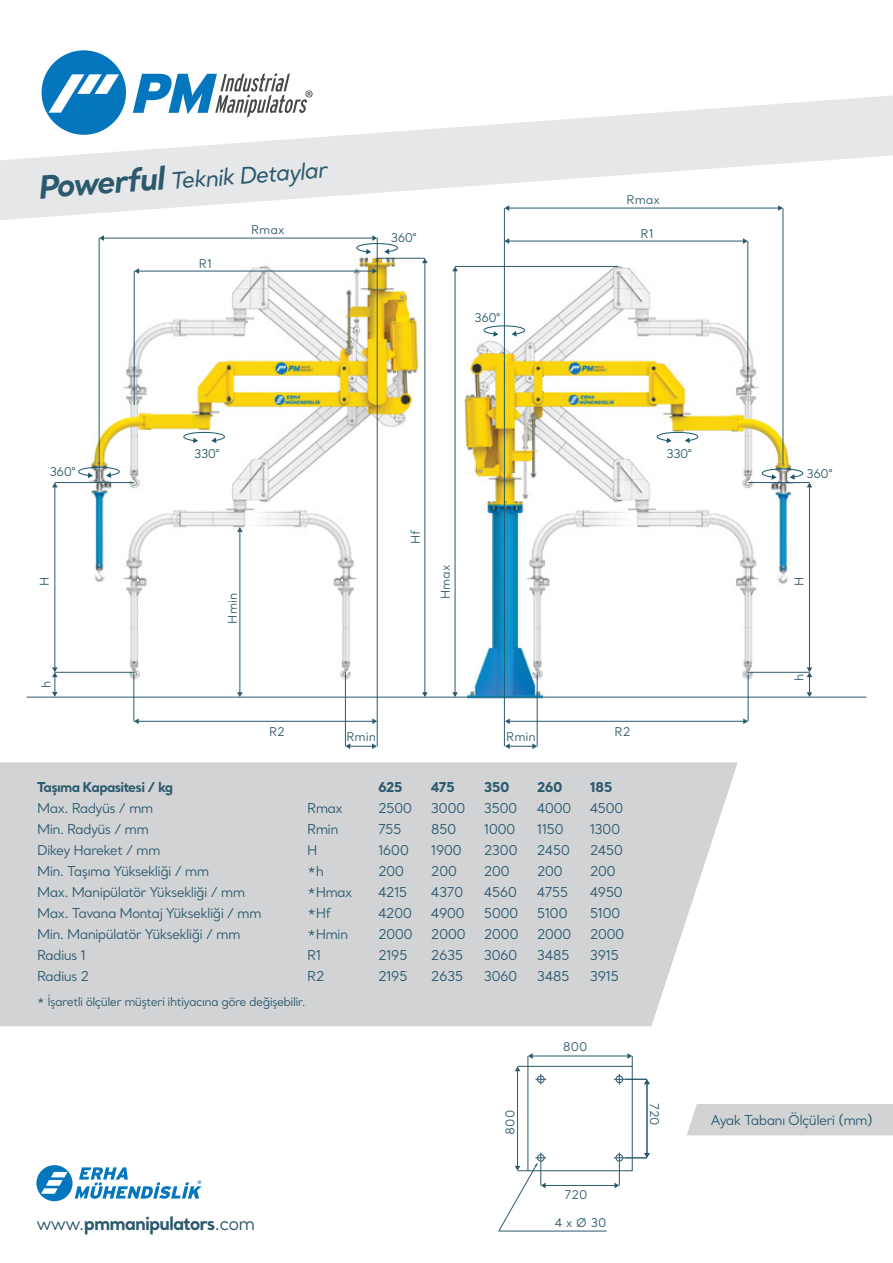
<style>
.page{position:relative;width:893px;height:1263px;background:#fff}
.page>*{position:absolute;margin:0;border:0;box-sizing:border-box;transform-origin:0 0}
.t1{font:italic 22.5px "Santral";color:#2b596d}
.t2{font:700 18px "Santral";letter-spacing:-.05em;color:#2b596d}
.t3{font:13.5px/21px "Santral";letter-spacing:-.05em;color:#2b596d}
.t4{font:700 13.5px "Santral";letter-spacing:-.05em;color:#2b596d}
.t5{font:12px "Santral";letter-spacing:-.05em;color:#2b596d}
.s1{font-weight:700;font-size:31.5px}
.s2{font-weight:400}
</style>
<div class="page">
<div style="left:0;top:762px;width:738px;height:264px;background:#d1d3d4"></div>
<div style="left:687px;top:1104px;width:206px;height:31px;background:#d1d3d4"></div>
<svg style="left:42px;top:50px;width:84px;height:44px"></svg>
<svg style="left:137px;top:73px;width:176px;height:21px"></svg>
<svg style="left:0;top:94px;width:893px;height:128px;fill:#e6e7e8"></svg>
<svg style="left:36px;top:1165px;width:166px;height:36px"></svg>
<hr style="left:528px;top:1066px;width:104px;height:1px;background:#2b596d">
<hr style="left:632px;top:1066px;width:1px;height:105px;background:#2b596d">
<hr style="left:528px;top:1170px;width:104px;height:1px;background:#2b596d">
<hr style="left:527px;top:1066px;width:1px;height:105px;background:#2b596d">
<hr style="left:517px;top:1070px;width:1px;height:97px;background:#2b596d">
<hr style="left:532px;top:1056px;width:96px;height:1px;background:#2b596d">
<svg style="left:627px;top:1053px;width:6px;height:13px"></svg>
<svg style="left:515px;top:1053px;width:31px;height:32px"></svg>
<hr style="left:647px;top:1083px;width:1px;height:71px;background:#2b596d">
<svg style="left:614px;top:1074px;width:36px;height:11px"></svg>
<hr style="left:545px;top:1185px;width:70px;height:1px;background:#2b596d">
<svg style="left:614px;top:1152px;width:36px;height:36px"></svg>
<svg style="left:498px;top:1152px;width:48px;height:79px"></svg>
<hr style="left:499px;top:1231px;width:108px;height:1px;background:#2b596d">
<img style="left:26px;top:232px;width:841px;height:481px">
<hr style="left:27px;top:697px;width:839px;height:1px;background:#2b596d">
<hr style="left:455px;top:266px;width:163px;height:1px;background:#2b596d">
<hr style="left:455px;top:270px;width:1px;height:423px;background:#2b596d">
<svg style="left:452px;top:266px;width:6px;height:5px"></svg>
<svg style="left:452px;top:692px;width:6px;height:5px"></svg>
<hr style="left:425px;top:262px;width:1px;height:431px;background:#2b596d">
<svg style="left:422px;top:692px;width:6px;height:5px"></svg>
<svg style="left:422px;top:258px;width:6px;height:5px"></svg>
<hr style="left:55px;top:487px;width:1px;height:181px;background:#2b596d">
<svg style="left:52px;top:667px;width:6px;height:30px"></svg>
<svg style="left:52px;top:482px;width:6px;height:5px"></svg>
<hr style="left:55px;top:482px;width:79px;height:1px;background:#2b596d">
<hr style="left:55px;top:672px;width:79px;height:1px;background:#2b596d">
<hr style="left:240px;top:531px;width:1px;height:162px;background:#2b596d">
<svg style="left:237px;top:692px;width:6px;height:5px"></svg>
<svg style="left:237px;top:527px;width:6px;height:5px"></svg>
<hr style="left:377px;top:258px;width:48px;height:1px;background:#2b596d">
<hr style="left:377px;top:238px;width:1px;height:508px;background:#2b596d">
<hr style="left:138px;top:721px;width:235px;height:1px;background:#2b596d">
<svg style="left:134px;top:718px;width:5px;height:6px"></svg>
<svg style="left:372px;top:718px;width:5px;height:6px"></svg>
<hr style="left:134px;top:672px;width:1px;height:49px;background:#2b596d">
<hr style="left:103px;top:238px;width:270px;height:1px;background:#2b596d">
<svg style="left:99px;top:235px;width:5px;height:6px"></svg>
<svg style="left:356px;top:235px;width:42px;height:19px"></svg>
<hr style="left:138px;top:271px;width:235px;height:1px;background:#2b596d">
<svg style="left:134px;top:268px;width:5px;height:6px"></svg>
<svg style="left:372px;top:268px;width:5px;height:6px"></svg>
<hr style="left:134px;top:271px;width:1px;height:134px;background:#2b596d">
<hr style="left:99px;top:238px;width:1px;height:244px;background:#2b596d">
<svg style="left:484px;top:325px;width:41px;height:12px"></svg>
<svg style="left:657px;top:432px;width:41px;height:11px"></svg>
<hr style="left:809px;top:487px;width:1px;height:181px;background:#2b596d">
<svg style="left:807px;top:667px;width:5px;height:30px"></svg>
<hr style="left:748px;top:482px;width:61px;height:1px;background:#2b596d">
<hr style="left:748px;top:672px;width:61px;height:1px;background:#2b596d">
<hr style="left:504px;top:208px;width:1px;height:538px;background:#2b596d">
<hr style="left:508px;top:208px;width:271px;height:1px;background:#2b596d">
<svg style="left:504px;top:205px;width:5px;height:6px"></svg>
<svg style="left:778px;top:205px;width:5px;height:6px"></svg>
<hr style="left:508px;top:241px;width:236px;height:1px;background:#2b596d">
<svg style="left:504px;top:238px;width:5px;height:6px"></svg>
<svg style="left:743px;top:238px;width:5px;height:6px"></svg>
<hr style="left:747px;top:241px;width:1px;height:141px;background:#2b596d">
<hr style="left:783px;top:208px;width:1px;height:256px;background:#2b596d">
<hr style="left:509px;top:721px;width:235px;height:1px;background:#2b596d">
<svg style="left:505px;top:718px;width:5px;height:6px"></svg>
<svg style="left:743px;top:718px;width:5px;height:6px"></svg>
<hr style="left:748px;top:672px;width:1px;height:49px;background:#2b596d">
<svg style="left:183px;top:432px;width:42px;height:11px"></svg>
<svg style="left:762px;top:468px;width:50px;height:19px"></svg>
<svg style="left:78px;top:467px;width:42px;height:11px"></svg>
<svg style="left:505px;top:743px;width:32px;height:6px"></svg>
<svg style="left:345px;top:743px;width:32px;height:6px"></svg>
<hr style="left:345px;top:672px;width:1px;height:74px;background:#2b596d">
<hr style="left:537px;top:672px;width:1px;height:74px;background:#2b596d">
<h1 class="t1" style="left:36px;top:175px;width:292px;rotate:-4deg"><span class="s1">Powerful</span> Teknik Detaylar</h1>
<p class="t5" style="left:199px;top:256px;width:15px">R1</p>
<p class="t5" style="left:251px;top:222px;width:35px">Rmax</p>
<p class="t5" style="left:194px;top:445px;width:27px">330°</p>
<p class="t5" style="left:391px;top:229px;width:28px">360°</p>
<p class="t5" style="left:474px;top:310px;width:28px">360°</p>
<p class="t5" style="left:627px;top:192px;width:35px">Rmax</p>
<p class="t5" style="left:640px;top:226px;width:15px">R1</p>
<p class="t5" style="left:666px;top:445px;width:27px">330°</p>
<p class="t5" style="left:50px;top:464px;width:28px">360°</p>
<p class="t5" style="left:807px;top:466px;width:28px">360°</p>
<p class="t5" style="left:37px;top:586px;width:11px;rotate:-90deg">H</p>
<p class="t5" style="left:225px;top:623px;width:32px;rotate:-90deg">Hmin</p>
<p class="t5" style="left:408px;top:544px;width:16px;rotate:-90deg">Hf</p>
<p class="t5" style="left:438px;top:599px;width:36px;rotate:-90deg">Hmax</p>
<p class="t5" style="left:38px;top:688px;width:9px;rotate:-90deg">h</p>
<p class="t5" style="left:269px;top:724px;width:17px">R2</p>
<p class="t5" style="left:346px;top:729px;width:31px">Rmin</p>
<p class="t5" style="left:506px;top:729px;width:31px">Rmin</p>
<p class="t4" style="left:37px;top:777px;width:138px">Taşıma Kapasitesi / kg</p>
<p class="t3" style="left:37px;top:797px;width:118px">Max. Radyüs / mm</p>
<p class="t3" style="left:307px;top:797px;width:37px">Rmax</p>
<p class="t3" style="left:37px;top:818px;width:113px">Min. Radyüs / mm</p>
<p class="t3" style="left:307px;top:818px;width:33px">Rmin</p>
<p class="t3" style="left:37px;top:839px;width:125px">Dikey Hareket / mm</p>
<p class="t3" style="left:307px;top:839px;width:12px">H</p>
<p class="t3" style="left:37px;top:860px;width:174px">Min. Taşıma Yüksekliği / mm</p>
<p class="t3" style="left:307px;top:860px;width:18px">*h</p>
<p class="t3" style="left:37px;top:881px;width:209px">Max. Manipülatör Yüksekliği / mm</p>
<p class="t3" style="left:307px;top:881px;width:47px">*Hmax</p>
<p class="t3" style="left:37px;top:902px;width:226px">Max. Tavana Montaj Yüksekliği / mm</p>
<p class="t3" style="left:307px;top:902px;width:26px">*Hf</p>
<p class="t3" style="left:37px;top:923px;width:205px">Min. Manipülatör Yüksekliği / mm</p>
<p class="t3" style="left:307px;top:923px;width:42px">*Hmin</p>
<p class="t3" style="left:37px;top:944px;width:50px">Radius 1</p>
<p class="t3" style="left:307px;top:944px;width:16px">R1</p>
<p class="t3" style="left:37px;top:965px;width:53px">Radius 2</p>
<p class="t3" style="left:307px;top:965px;width:19px">R2</p>
<p class="t5" style="left:37px;top:993px;width:270px">* İşaretli ölçüler müşteri ihtiyacına göre değişebilir.</p>
<p class="t4" style="left:378px;top:777px;width:26px">625</p>
<p class="t3" style="left:378px;top:797px;width:36px">2500<br>755<br>1600<br>200<br>4215<br>4200<br>2000<br>2195<br>2195</p>
<p class="t4" style="left:431px;top:777px;width:26px">475</p>
<p class="t3" style="left:431px;top:797px;width:36px">3000<br>850<br>1900<br>200<br>4370<br>4900<br>2000<br>2635<br>2635</p>
<p class="t4" style="left:484px;top:778px;width:27px">350</p>
<p class="t3" style="left:484px;top:797px;width:36px">3500<br>1000<br>2300<br>200<br>4560<br>5000<br>2000<br>3060<br>3060</p>
<p class="t4" style="left:537px;top:778px;width:27px">260</p>
<p class="t3" style="left:537px;top:797px;width:36px">4000<br>1150<br>2450<br>200<br>4755<br>5100<br>2000<br>3485<br>3485</p>
<p class="t5" style="left:615px;top:724px;width:17px">R2</p>
<p class="t4" style="left:590px;top:778px;width:24px">185</p>
<p class="t3" style="left:590px;top:797px;width:36px">4500<br>1300<br>2450<br>200<br>4950<br>5100<br>2000<br>3915<br>3915</p>
<p class="t5" style="left:563px;top:1039px;width:26px">800</p>
<p class="t5" style="left:502px;top:1134px;width:26px;rotate:-90deg">800</p>
<p class="t5" style="left:662px;top:1102px;width:25px;rotate:90deg">720</p>
<h2 class="t2" style="left:36px;top:1211px;width:220px"><span class="s2">www.</span>pmmanipulators<span class="s2">.com</span></h2>
<p class="t5" style="left:564px;top:1186px;width:25px">720</p>
<p class="t5" style="left:555px;top:1215px;width:53px">4 x Ø 30</p>
<p class="t5" style="left:791px;top:586px;width:11px;rotate:-90deg">H</p>
<p class="t5" style="left:791px;top:681px;width:9px;rotate:-90deg">h</p>
<p class="t3" style="left:711px;top:1109px;width:164px">Ayak Tabanı Ölçüleri (mm)</p>
</div>
